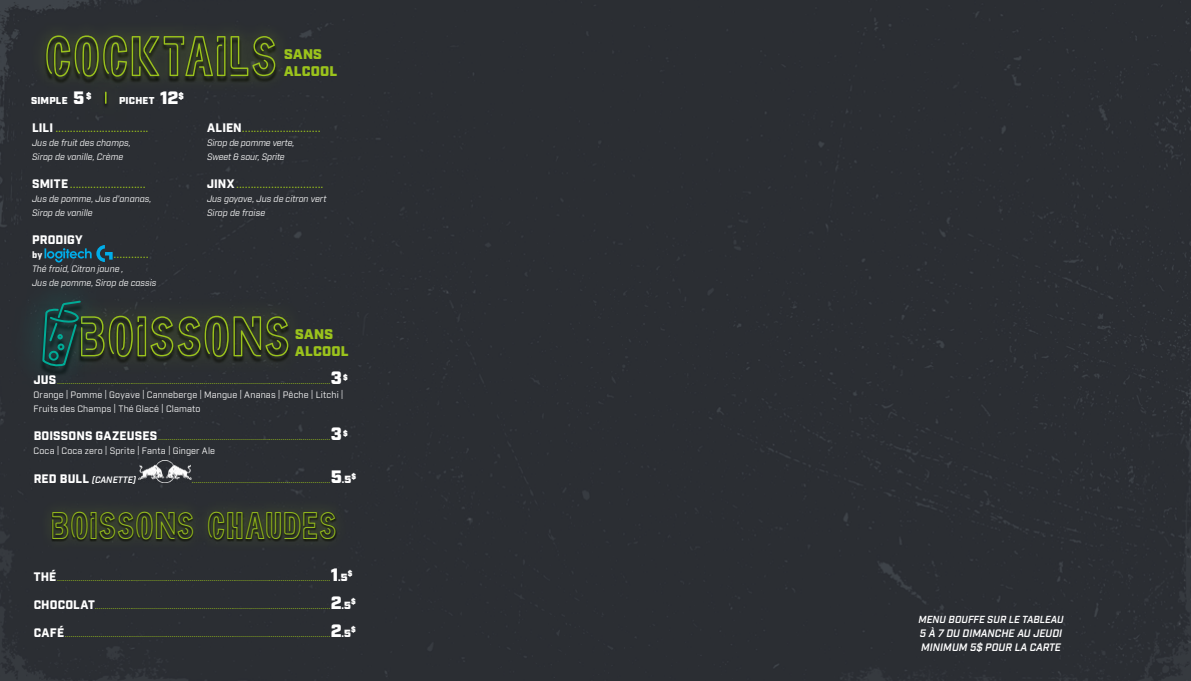
<style>
.page{position:relative;width:1191px;height:681px;background:#fff}
.page>*{position:absolute;margin:0;border:0;box-sizing:border-box;transform-origin:0 0}
.t1{font:50px "Neoneon";letter-spacing:-.01em;color:#9bc31c}
.t2{font:33.6px "Neoneon";letter-spacing:-.005em;color:#9bc31c}
.t3{font:900 17.9px "Industry";color:#fff}
.t4{font:900 14px/16.8px "Industry";letter-spacing:.02em;color:#9bc31c}
.t5{font:13px "Industry";color:#9bc31c}
.t6{font:900 12px "Industry";letter-spacing:.01em;color:#fff}
.t7{font:italic 600 10.5px/14px "Industry";letter-spacing:.005em;color:#fff}
.t8{font:italic 600 10px "Industry";letter-spacing:-.005em;color:#fff}
.t9{font:900 10px "Industry";letter-spacing:.02em;color:#fff}
.t10{font:italic 9px "Industry";color:#9bc31c}
.t11{font:italic 9px/14px "Industry";letter-spacing:.005em;color:#fff}
.t12{font:9px/14px "Industry";letter-spacing:.015em;color:#fff}
.t13{font:italic 600 9px "Industry";letter-spacing:-.005em;color:#fff}
.t14{font:900 9px "Industry";color:#fff}
.t15{font:900 7.6px "Industry";color:#fff}
.s1{font-weight:900;font-size:12px;color:#fff}
.s2{font-weight:900;font-style:normal;font-size:12px;color:#fff}
.s3{font-weight:900;font-style:normal;font-size:17.9px;color:#fff}
.s4{font-weight:900;font-style:normal;font-size:12px}
.s5{font-weight:900;font-style:normal;font-size:10px;color:#fff}
</style>
<div class="page">
<div style="left:0;top:0;width:1191px;height:680px;background:#2b2e33"></div>
<div style="left:30px;top:21px;width:261px;height:72px;background:#9bc31c;opacity:.6"></div>
<div style="left:61px;top:295px;width:247px;height:81px;background:#9bc31c;opacity:.5"></div>
<svg style="left:0;top:245px;width:121px;height:178px;background:#273437"></svg>
<div style="left:39px;top:497px;width:310px;height:55px;background:#9bc31c;opacity:.5"></div>
<img style="left:138px;top:461px;width:54px;height:21px">
<svg style="left:85px;top:75px;width:41px;height:46px;background:#2b2e2f"></svg>
<svg style="left:105px;top:92px;width:2px;height:11px"></svg>
<h1 class="t1" style="left:46px;top:25px;width:236px">COCKTAILS</h1>
<p class="t9" style="left:31px;top:94px;width:38px">SIMPLE</p>
<h3 class="t3" style="left:160px;top:87px;width:25px">12<sup>$</sup></h3>
<h3 class="t3" style="left:73px;top:87px;width:20px">5<sup>$</sup></h3>
<p class="t9" style="left:119px;top:94px;width:37px">PICHET</p>
<h3 class="t4" style="left:284px;top:47px;width:55px">SANS<br>ALCOOL</h3>
<h3 class="t5" style="left:32px;top:120px;width:118px"><span class="s1">LILI</span> ................................</h3>
<p class="t11" style="left:32px;top:136px;width:100px">Jus de fruit des champs,<br>Sirop de vanille, Crème</p>
<h3 class="t5" style="left:32px;top:176px;width:115px"><span class="s1">SMITE</span> ..........................</h3>
<p class="t11" style="left:32px;top:192px;width:121px">Jus de pomme, Jus d'ananas,<br>Sirop de vanille</p>
<h3 class="t6" style="left:32px;top:232px;width:52px">PRODIGY</h3>
<p class="t14" style="left:32px;top:249px;width:12px">by</p>
<h3 class="t5" style="left:114px;top:246px;width:36px">............</h3>
<p class="t11" style="left:32px;top:262px;width:126px">Thé froid, Citron jaune ,<br>Jus de pomme, Sirop de cassis</p>
<h3 class="t5" style="left:207px;top:120px;width:115px"><span class="s1">ALIEN</span>...........................</h3>
<p class="t11" style="left:207px;top:136px;width:89px">Sirop de pomme verte,<br>Sweet &amp; sour, Sprite</p>
<h3 class="t5" style="left:207px;top:176px;width:118px"><span class="s1">JINX</span>..............................</h3>
<p class="t11" style="left:207px;top:192px;width:121px">Jus goyave, Jus de citron vert<br>Sirop de fraise</p>
<h1 class="t1" style="left:81px;top:305px;width:214px">BOISSONS</h1>
<h3 class="t4" style="left:295px;top:326px;width:55px">SANS<br>ALCOOL</h3>
<p class="t10" style="left:34px;top:375px;width:309px"><span class="s2">JUS</span>..........................................................................................................................................<span class="s3">3</span></p>
<p class="t15" style="left:343px;top:372px;width:6px">$</p>
<p class="t12" style="left:34px;top:388px;width:311px">Orange | Pomme | Goyave | Canneberge | Mangue | Ananas | Pêche | Litchi |<br>Fruits des Champs | Thé Glacé | Clamato</p>
<p class="t10" style="left:34px;top:431px;width:309px"><span class="s2">BOISSONS GAZEUSES</span>.......................................................................................<span class="s3">3</span></p>
<p class="t15" style="left:343px;top:428px;width:6px">$</p>
<p class="t12" style="left:34px;top:444px;width:183px">Coca | Coca zero | Sprite | Fanta | Ginger Ale</p>
<p class="t13" style="left:34px;top:473px;width:104px"><span class="s4">RED BULL</span> (CANETTE)</p>
<p class="t10" style="left:192px;top:473px;width:161px">......................................................................<span class="s3">5</span><span class="s5">.</span><span class="s3">5</span></p>
<p class="t15" style="left:352px;top:471px;width:6px">$</p>
<h2 class="t2" style="left:53px;top:504px;width:288px">BOISSONS CHAUDES</h2>
<p class="t10" style="left:34px;top:571px;width:315px"><span class="s2">THÉ</span>..........................................................................................................................................<span class="s3">1</span><span class="s5">.</span><span class="s3">5</span></p>
<p class="t15" style="left:348px;top:568px;width:6px">$</p>
<p class="t10" style="left:34px;top:599px;width:319px"><span class="s2">CHOCOLAT</span>.......................................................................................................................<span class="s3">2</span><span class="s5">.</span><span class="s3">5</span></p>
<p class="t15" style="left:351px;top:596px;width:6px">$</p>
<p class="t10" style="left:34px;top:627px;width:319px"><span class="s2">CAFÉ</span>......................................................................................................................................<span class="s3">2</span><span class="s5">.</span><span class="s3">5</span></p>
<p class="t15" style="left:351px;top:624px;width:6px">$</p>
<p class="t7" style="left:919px;top:626px;width:144px">5 À 7 DU DIMANCHE AU JEUDI<br>MINIMUM 5$ POUR LA CARTE</p>
<p class="t8" style="left:918px;top:612px;width:147px">MENU BOUFFE SUR LE TABLEAU</p>
</div>
